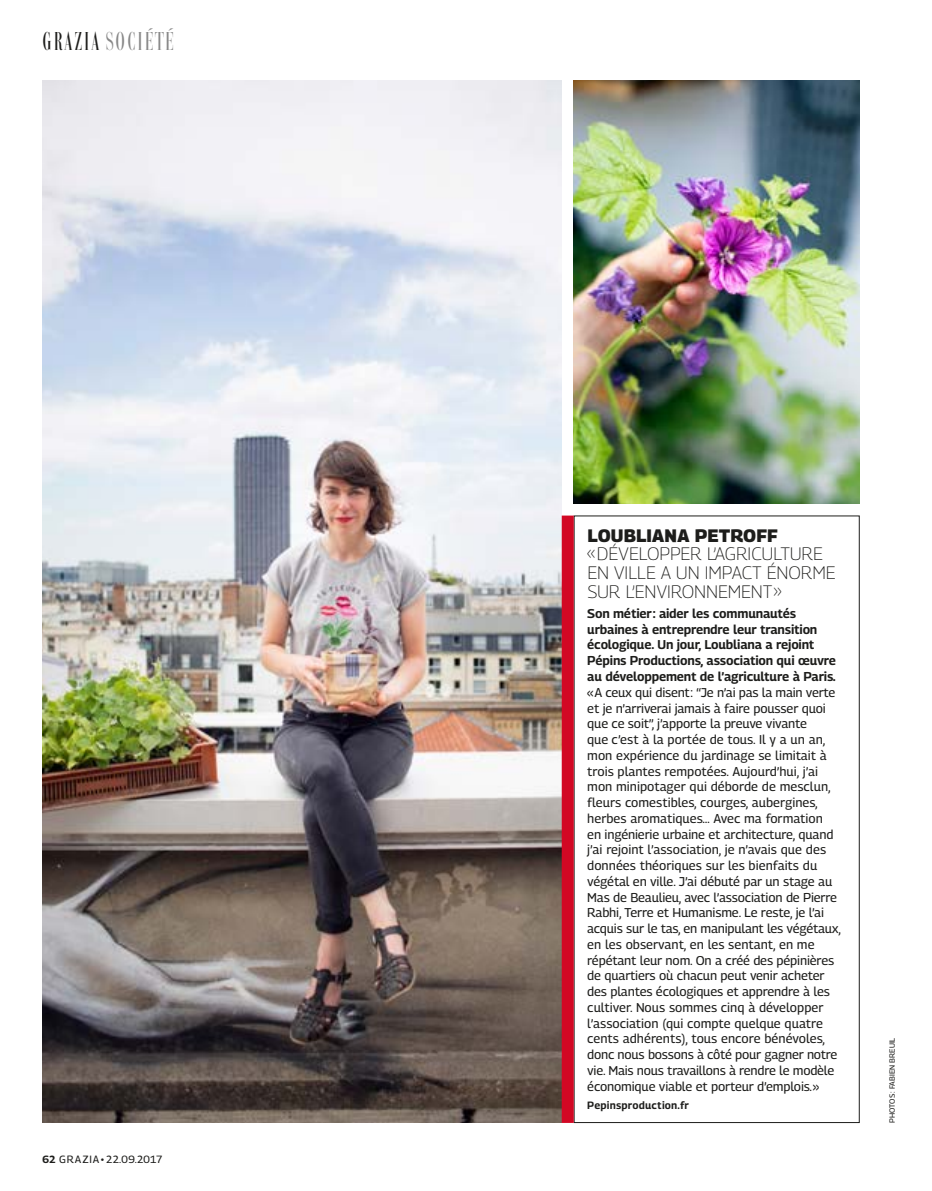
<style>
.page{position:relative;width:932px;height:1191px;background:#fff}
.page>*{position:absolute;margin:0;border:0;box-sizing:border-box;transform-origin:0 0}
.t1{font:24px "Grazia New";letter-spacing:.08em;color:#878787}
.t2{font:200 18px/18.8px "Panorama";color:#1d1d1b}
.t3{font:900 18px "Panorama";letter-spacing:.005em;color:#1d1d1b}
.t4{font:12.75px/15.8px "Panorama";letter-spacing:-.015em;color:#1d1d1b}
.t5{font:700 12.75px/15.8px "Panorama";letter-spacing:-.015em;color:#1d1d1b}
.t6{font:10.5px "Panorama";letter-spacing:.06em;color:#1d1d1b}
.t7{font:700 10.5px "Panorama";letter-spacing:.015em;color:#1d1d1b}
.t8{font:7.5px "Panorama";letter-spacing:.01em;color:#1d1d1b}
.s1{color:#1d1d1b}
.s2{font-weight:700}
</style>
<div class="page">
<img style="left:43px;top:80px;width:518px;height:1043px">
<img style="left:573px;top:80px;width:286px;height:424px">
<div style="left:561px;top:515px;width:12px;height:608px;background:#d20824"></div>
<h1 class="t1" style="left:43px;top:28px;width:133px"><span class="s1">GRAZIA</span> SOCIÉTÉ</h1>
<p class="t6" style="left:43px;top:1151px;width:121px"><span class="s2">62</span> Grazia • 22.09.2017</p>
<h2 class="t3" style="left:587px;top:521px;width:192px">LOUBLIANA PETROFF</h2>
<h2 class="t2" style="left:587px;top:544px;width:250px">« DÉVELOPPER L’AGRICULTURE<br>EN VILLE A UN IMPACT ÉNORME<br>SUR L’ENVIRONNEMENT »</h2>
<p class="t5" style="left:587px;top:605px;width:250px">Son métier : aider les communautés urbaines à entreprendre leur transition écologique. Un jour, Loubliana a rejoint Pépins Productions, association qui œuvre au développement de l’agriculture à Paris.</p>
<p class="t4" style="left:587px;top:683px;width:255px">« A ceux qui disent : “Je n’ai pas la main verte et je n’arriverai jamais à faire pousser quoi que ce soit”, j’apporte la preuve vivante<br>que c’est à la portée de tous. Il y a un an, mon expérience du jardinage se limitait à trois plantes rempotées. Aujourd’hui, j’ai mon minipotager qui déborde de mesclun, fleurs comestibles, courges, aubergines, herbes aromatiques… Avec ma formation<br>en ingénierie urbaine et architecture, quand j’ai rejoint l’association, je n’avais que des données théoriques sur les bienfaits du végétal en ville. J’ai débuté par un stage au Mas de Beaulieu, avec l’association de Pierre Rabhi, Terre et Humanisme. Le reste, je l’ai acquis sur le tas, en manipulant les végétaux, en les observant, en les sentant, en me répétant leur nom. On a créé des pépinières de quartiers où chacun peut venir acheter des plantes écologiques et apprendre à les cultiver. Nous sommes cinq à développer l’association (qui compte quelque quatre cents adhérents), tous encore bénévoles, donc nous bossons à côté pour gagner notre vie. Mais nous travaillons à rendre le modèle économique viable et porteur d’emplois. »</p>
<p class="t7" style="left:587px;top:1097px;width:103px">Pepinsproduction.fr</p>
<p class="t8" style="left:885px;top:1122px;width:87px;rotate:-90deg">Photos : Fabien BREUIL</p>
</div>
